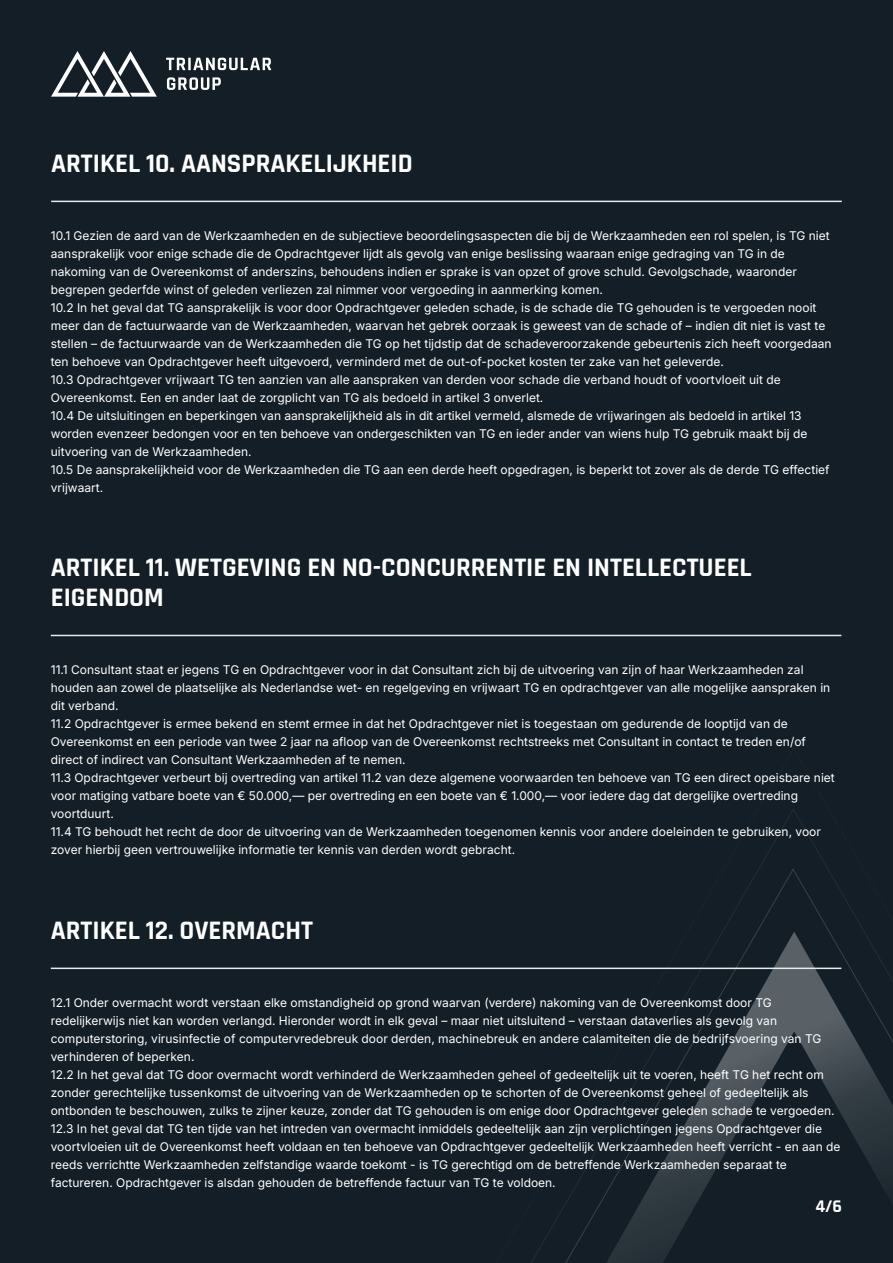
<style>
.page{position:relative;width:893px;height:1263px;background:#131e26}
.page>*{position:absolute;margin:0;border:0;box-sizing:border-box;transform-origin:0 0}
.t1{font:700 27px/30px "Rajdhani";color:#fff}
.t2{font:700 18px "Rajdhani";color:#fff}
.t3{font:12px/18px "Inter";color:#fff}
</style>
<div class="page">
<svg style="left:575px;top:931px;width:318px;height:332px"></svg>
<svg style="left:51px;top:51px;width:106px;height:46px"></svg>
<svg style="left:166px;top:58px;width:105px;height:12px"></svg>
<svg style="left:167px;top:77px;width:54px;height:13px"></svg>
<hr style="left:51px;top:201px;width:791px;height:1px;background:#e4ebeb">
<hr style="left:51px;top:635px;width:790px;height:1px;background:#e4ebeb">
<hr style="left:51px;top:967px;width:790px;height:2px;background:#e4ebeb">
<h1 class="t1" style="left:51px;top:149px;width:363px">ARTIKEL 10. AANSPRAKELIJKHEID</h1>
<p class="t3" style="left:51px;top:226px;width:782px">10.1 Gezien de aard van de Werkzaamheden en de subjectieve beoordelingsaspecten die bij de Werkzaamheden een rol spelen, is TG niet aansprakelijk voor enige schade die de Opdrachtgever lijdt als gevolg van enige beslissing waaraan enige gedraging van TG in de nakoming van de Overeenkomst of anderszins, behoudens indien er sprake is van opzet of grove schuld. Gevolgschade, waaronder begrepen gederfde winst of geleden verliezen zal nimmer voor vergoeding in aanmerking komen.<br>10.2 In het geval dat TG aansprakelijk is voor door Opdrachtgever geleden schade, is de schade die TG gehouden is te vergoeden nooit meer dan de factuurwaarde van de Werkzaamheden, waarvan het gebrek oorzaak is geweest van de schade of – indien dit niet is vast te stellen – de factuurwaarde van de Werkzaamheden die TG op het tijdstip dat de schadeveroorzakende gebeurtenis zich heeft voorgedaan ten behoeve van Opdrachtgever heeft uitgevoerd, verminderd met de out-of-pocket kosten ter zake van het geleverde.<br>10.3 Opdrachtgever vrijwaart TG ten aanzien van alle aanspraken van derden voor schade die verband houdt of voortvloeit uit de Overeenkomst. Een en ander laat de zorgplicht van TG als bedoeld in artikel 3 onverlet.<br>10.4 De uitsluitingen en beperkingen van aansprakelijkheid als in dit artikel vermeld, alsmede de vrijwaringen als bedoeld in artikel 13 worden evenzeer bedongen voor en ten behoeve van ondergeschikten van TG en ieder ander van wiens hulp TG gebruik maakt bij de uitvoering van de Werkzaamheden.<br>10.5 De aansprakelijkheid voor de Werkzaamheden die TG aan een derde heeft opgedragen, is beperkt tot zover als de derde TG effectief vrijwaart.</p>
<h1 class="t1" style="left:51px;top:553px;width:702px">ARTIKEL 11. WETGEVING EN NO-CONCURRENTIE EN INTELLECTUEEL<br>EIGENDOM</h1>
<p class="t3" style="left:51px;top:660px;width:786px">11.1 Consultant staat er jegens TG en Opdrachtgever voor in dat Consultant zich bij de uitvoering van zijn of haar Werkzaamheden zal houden aan zowel de plaatselijke als Nederlandse wet- en regelgeving en vrijwaart TG en opdrachtgever van alle mogelijke aanspraken in dit verband.<br>11.2 Opdrachtgever is ermee bekend en stemt ermee in dat het Opdrachtgever niet is toegestaan om gedurende de looptijd van de Overeenkomst en een periode van twee 2 jaar na afloop van de Overeenkomst rechtstreeks met Consultant in contact te treden en/of direct of indirect van Consultant Werkzaamheden af te nemen.<br>11.3 Opdrachtgever verbeurt bij overtreding van artikel 11.2 van deze algemene voorwaarden ten behoeve van TG een direct opeisbare niet voor matiging vatbare boete van € 50.000,— per overtreding en een boete van € 1.000,— voor iedere dag dat dergelijke overtreding voortduurt.<br>11.4 TG behoudt het recht de door de uitvoering van de Werkzaamheden toegenomen kennis voor andere doeleinden te gebruiken, voor zover hierbij geen vertrouwelijke informatie ter kennis van derden wordt gebracht.</p>
<h1 class="t1" style="left:51px;top:916px;width:264px">ARTIKEL 12. OVERMACHT</h1>
<p class="t3" style="left:51px;top:993px;width:791px">12.1 Onder overmacht wordt verstaan elke omstandigheid op grond waarvan (verdere) nakoming van de Overeenkomst door TG redelijkerwijs niet kan worden verlangd. Hieronder wordt in elk geval – maar niet uitsluitend – verstaan dataverlies als gevolg van computerstoring, virusinfectie of computervredebreuk door derden, machinebreuk en andere calamiteiten die de bedrijfsvoering van TG verhinderen of beperken.<br>12.2 In het geval dat TG door overmacht wordt verhinderd de Werkzaamheden geheel of gedeeltelijk uit te voeren, heeft TG het recht om zonder gerechtelijke tussenkomst de uitvoering van de Werkzaamheden op te schorten of de Overeenkomst geheel of gedeeltelijk als ontbonden te beschouwen, zulks te zijner keuze, zonder dat TG gehouden is om enige door Opdrachtgever geleden schade te vergoeden.<br>12.3 In het geval dat TG ten tijde van het intreden van overmacht inmiddels gedeeltelijk aan zijn verplichtingen jegens Opdrachtgever die voortvloeien uit de Overeenkomst heeft voldaan en ten behoeve van Opdrachtgever gedeeltelijk Werkzaamheden heeft verricht - en aan de reeds verrichtte Werkzaamheden zelfstandige waarde toekomt - is TG gerechtigd om de betreffende Werkzaamheden separaat te factureren. Opdrachtgever is alsdan gehouden de betreffende factuur van TG te voldoen.</p>
<h2 class="t2" style="left:815px;top:1195px;width:28px">4/6</h2>
</div>
